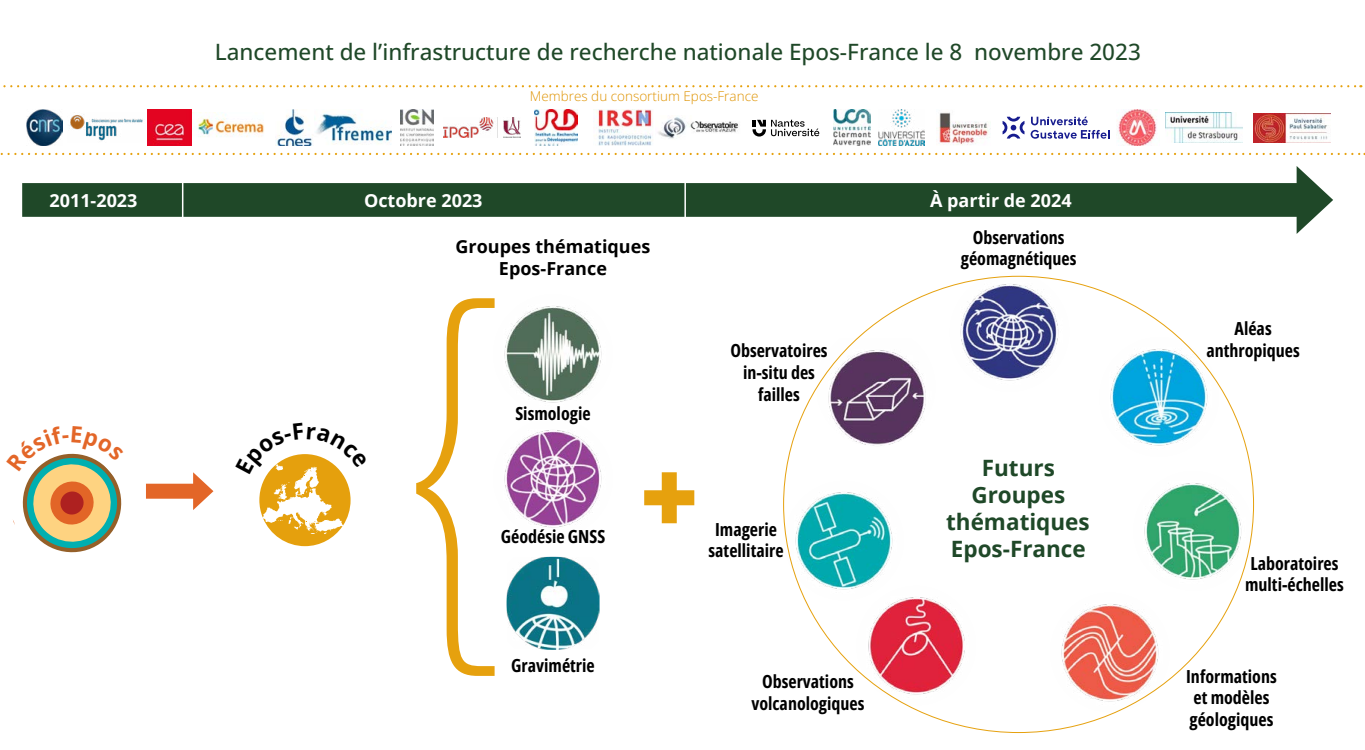
<style>
.page{position:relative;width:1365px;height:750px;background:#fff}
.page>*{position:absolute;margin:0;border:0;box-sizing:border-box;transform-origin:0 0}
.t1{font:200 condensed 375px "ITC Avant Garde Std";color:#e6a10e}
.t2{font:500 22.5px "Open Sans";color:#1f4828}
.t3{font:700 22.5px/27px "Open Sans";color:#1f4828;text-align:center}
.t4{font:700 18px/21.6px "Open Sans Condensed";color:#000;text-align:center}
.t5{font:700 18px "Open Sans";color:#fff}
.t6{font:700 18px/21.6px "Open Sans";color:#000;text-align:center}
.t7{font:300 13.5px "Open Sans";color:#df9300}
</style>
<div class="page">
<div style="left:146px;top:484px;width:54px;height:15px;background:#e36628"></div>
<svg style="left:193px;top:472px;width:20px;height:38px"></svg>
<img style="left:492px;top:293px;width:122px;height:122px;border-radius:61px">
<img style="left:507px;top:557px;width:93px;height:93px">
<img style="left:492px;top:418px;width:122px;height:121px;border-radius:61px">
<img style="left:1098px;top:336px;width:122px;height:122px;border-radius:61px">
<img style="left:855px;top:585px;width:122px;height:121px;border-radius:61px">
<img style="left:817px;top:337px;width:109px;height:109px">
<img style="left:949px;top:271px;width:121px;height:122px;border-radius:61px">
<img style="left:1132px;top:470px;width:122px;height:122px;border-radius:61px">
<img style="left:1049px;top:592px;width:122px;height:121px;border-radius:61px">
<img style="left:783px;top:480px;width:122px;height:121px;border-radius:61px">
<div style="left:22px;top:183px;width:1284px;height:34px;background:#1f4828"></div>
<svg style="left:1297px;top:166px;width:36px;height:68px"></svg>
<hr style="left:182px;top:170px;width:1px;height:55px;background:#fff">
<hr style="left:684px;top:170px;width:2px;height:55px;background:#fff">
<svg style="left:3px;top:85px;width:1358px;height:2px"></svg>
<img style="left:70px;top:114px;width:73px;height:27px">
<img style="left:147px;top:110px;width:44px;height:36px">
<img style="left:275px;top:110px;width:117px;height:36px">
<img style="left:26px;top:110px;width:36px;height:36px">
<img style="left:401px;top:110px;width:32px;height:36px">
<img style="left:443px;top:117px;width:78px;height:21px">
<img style="left:534px;top:110px;width:44px;height:36px">
<img style="left:596px;top:110px;width:57px;height:36px">
<img style="left:657px;top:117px;width:81px;height:22px">
<img style="left:833px;top:110px;width:37px;height:36px">
<img style="left:879px;top:110px;width:45px;height:36px">
<img style="left:939px;top:112px;width:51px;height:33px">
<img style="left:1116px;top:110px;width:41px;height:36px">
<svg style="left:753px;top:119px;width:66px;height:18px"></svg>
<img style="left:1165px;top:113px;width:78px;height:29px">
<img style="left:1253px;top:113px;width:78px;height:29px">
<img style="left:197px;top:114px;width:67px;height:23px">
<svg style="left:1003px;top:117px;width:22px;height:22px"></svg>
<svg style="left:1031px;top:117px;width:79px;height:22px"></svg>
<svg style="left:0;top:153px;width:1365px;height:2px"></svg>
<div style="left:662px;top:472px;width:15px;height:51px;background:#e6a10e"></div>
<div style="left:644px;top:490px;width:50px;height:15px;background:#e6a10e"></div>
<svg style="left:259px;top:454px;width:92px;height:92px"></svg>
<svg style="left:13px;top:453px;width:109px;height:100px"></svg>
<p class="t2" style="left:215px;top:37px;width:928px">Lancement de l’infrastructure de recherche nationale Epos-France le 8 novembre 2023</p>
<p class="t7" style="left:530px;top:87px;width:230px">Membres du consortium Epos-France</p>
<p class="t5" style="left:50px;top:188px;width:90px">2011-2023</p>
<p class="t5" style="left:364px;top:188px;width:120px">Octobre 2023</p>
<p class="t5" style="left:930px;top:188px;width:143px">À partir de 2024</p>
<p class="t6" style="left:456px;top:235px;width:196px">Groupes thématiques<br>Epos-France</p>
<h1 class="t1" style="left:399px;top:222px;width:114px">{</h1>
<p class="t4" style="left:515px;top:402px;width:77px">Sismologie</p>
<p class="t4" style="left:501px;top:525px;width:106px">Géodésie GNSS</p>
<p class="t4" style="left:511px;top:654px;width:85px">Gravimétrie</p>
<p class="t4" style="left:730px;top:340px;width:99px">Observatoires in-situ des failles</p>
<p class="t4" style="left:709px;top:518px;width:77px">Imagerie satellitaire</p>
<p class="t4" style="left:751px;top:670px;width:115px">Observations volcanologiques</p>
<p class="t4" style="left:961px;top:226px;width:117px">Observations géomagnétiques</p>
<p class="t3" style="left:946px;top:454px;width:145px">Futurs<br>Groupes thématiques<br>Epos-France</p>
<p class="t4" style="left:1206px;top:317px;width:95px">Aléas anthropiques</p>
<p class="t4" style="left:1245px;top:552px;width:100px;text-align:left">Laboratoires multi-échelles</p>
<p class="t4" style="left:1186px;top:665px;width:92px;text-align:left">Informations et modèles géologiques</p>
</div>
